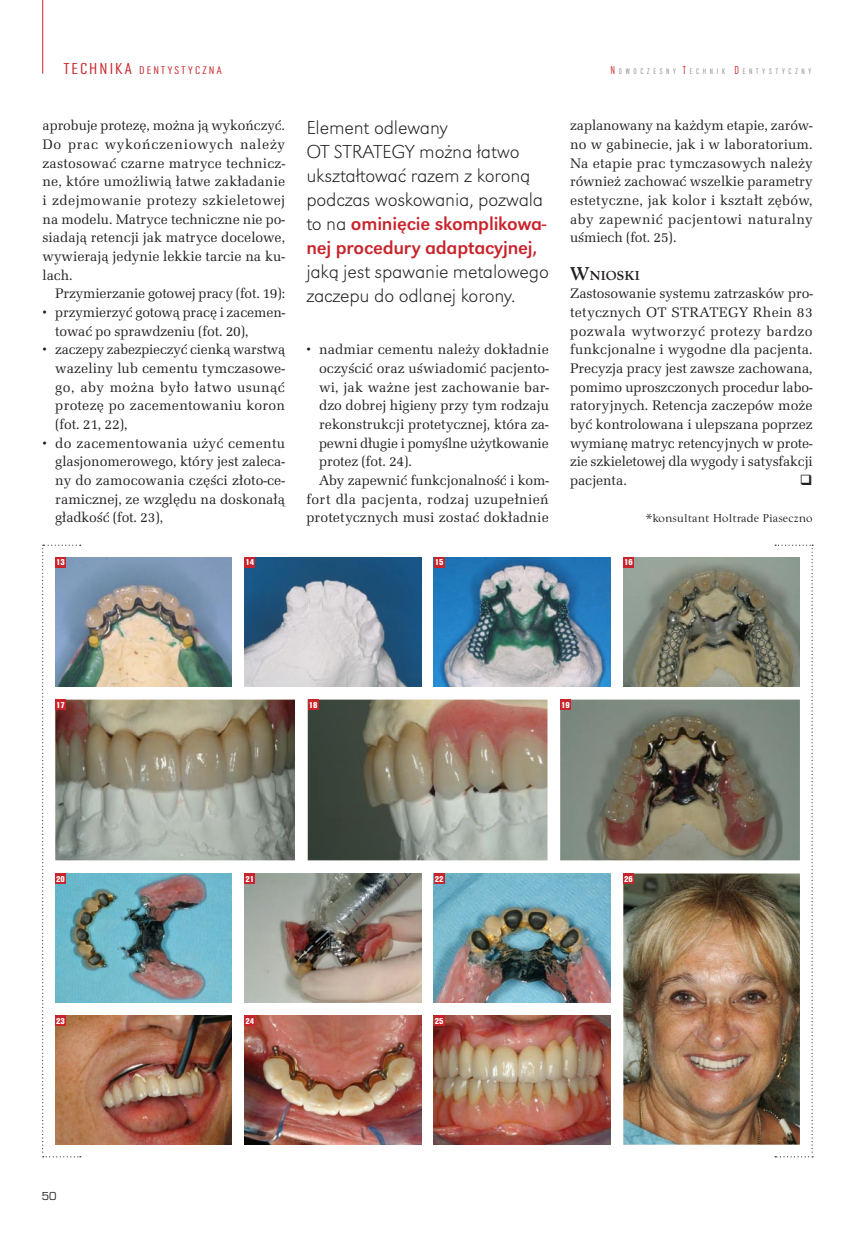
<style>
.page{position:relative;width:868px;height:1234px;background:#fff}
.page>*{position:absolute;margin:0;border:0;box-sizing:border-box;transform-origin:0 0}
.t1{font:19.5px/24px "URW Grotesk TCE Ext Lig Wid";letter-spacing:-.01em;color:#231f20}
.t2{font:19.5px/24px "URW Grotesk TCE";letter-spacing:-.01em;color:#c8242b}
.t3{font:14.25px/18.6px "URW Latino TCE";color:#231f20;text-align:justify}
.t4{font:14.25px "URW Latino TCE";letter-spacing:.025em;color:#231f20}
.t5{font:500 13.65px "Goudy TCE";color:#231f20}
.t6{font:12px "Goudy TCE";color:#231f20}
.t7{font:12px "Eurostile TCE";color:#231f20}
.t8{font:11.55px "URW Grotesk TCE Lig Con";letter-spacing:.16em;color:#c8242b;scale:1.25 1}
.t9{font:9px "Nimbus San TCE Bla Con";color:#fff}
.t10{font:8.4px "URW Grotesk TCE Lig Con";letter-spacing:.445em;color:#808285}
.s1{font-size:16.5px}
.s2{font-family:"URW Grotesk TCE Ext Lig Wid";color:#231f20}
.s3{font-size:12px;color:#c8242b}
.s4{font-size:19.5px}
</style>
<div class="page">
<hr style="left:42px;top:0;width:1px;height:74px;background:#c8242b">
<img style="left:434px;top:1015px;width:126px;height:129px">
<img style="left:295px;top:1015px;width:126px;height:129px">
<img style="left:434px;top:873px;width:126px;height:129px">
<img style="left:295px;top:873px;width:126px;height:129px">
<img style="left:434px;top:557px;width:126px;height:129px">
<img style="left:295px;top:557px;width:126px;height:129px">
<img style="left:560px;top:544px;width:253px;height:613px">
<img style="left:560px;top:699px;width:239px;height:161px">
<img style="left:308px;top:699px;width:239px;height:161px">
<img style="left:42px;top:544px;width:253px;height:613px">
<img style="left:55px;top:699px;width:240px;height:161px">
<div style="left:55px;top:557px;width:11px;height:10px;background:#c8242b"></div>
<div style="left:244px;top:557px;width:11px;height:10px;background:#c8242b"></div>
<div style="left:434px;top:557px;width:10px;height:10px;background:#c8242b"></div>
<div style="left:623px;top:557px;width:11px;height:10px;background:#c8242b"></div>
<div style="left:55px;top:873px;width:11px;height:11px;background:#c8242b"></div>
<div style="left:244px;top:873px;width:11px;height:11px;background:#c8242b"></div>
<div style="left:434px;top:873px;width:10px;height:11px;background:#c8242b"></div>
<div style="left:623px;top:873px;width:11px;height:11px;background:#c8242b"></div>
<div style="left:55px;top:699px;width:11px;height:11px;background:#c8242b"></div>
<div style="left:308px;top:699px;width:10px;height:11px;background:#c8242b"></div>
<div style="left:560px;top:699px;width:10px;height:11px;background:#c8242b"></div>
<div style="left:55px;top:1015px;width:11px;height:10px;background:#c8242b"></div>
<div style="left:244px;top:1015px;width:11px;height:10px;background:#c8242b"></div>
<div style="left:434px;top:1015px;width:10px;height:10px;background:#c8242b"></div>
<p class="t8" style="left:64px;top:64px;width:128px"><span class="s1">TECHNIKA</span> D ENT YST YCZNA</p>
<p class="t3" style="left:43px;top:116px;width:244px">aprobuje protezę, można ją wykończyć.<br>Do prac wykończeniowych należy zastosować czarne matryce technicz&shy;ne, które umożliwią łatwe zakładanie i zdejmowanie protezy szkieletowej na modelu. Matryce techniczne nie po&shy;siadają retencji jak matryce docelowe, wywierają jedynie lekkie tarcie na ku&shy;lach.</p>
<p class="t3" style="left:55px;top:284px;width:231px">Przymierzanie gotowej pracy (fot. 19):</p>
<p class="t3" style="left:55px;top:303px;width:231px;text-indent:-13px">• przymierzyć gotową pracę i zacemen&shy;tować po sprawdzeniu (fot. 20),</p>
<p class="t3" style="left:55px;top:340px;width:231px;text-indent:-13px">• zaczepy zabezpieczyć cienką warstwą wazeliny lub cementu tymczasowe&shy;go, aby można było łatwo usunąć protezę po zacementowaniu koron (fot. 21, 22),</p>
<p class="t3" style="left:55px;top:433px;width:231px;text-indent:-13px">• do zacementowania użyć cementu glasjonomerowego, który jest zaleca&shy;ny do zamocowania części złoto-ce&shy;ramicznej, ze względu na doskonałą gładkość (fot. 23),</p>
<h1 class="t1" style="left:306px;top:115px;width:238px">Element odlewany<br>OT STRATEGY można łatwo ukształtować razem z koroną podczas woskowania, pozwala</h1>
<h1 class="t2" style="left:306px;top:211px;width:241px"><span class="s2">to na</span> ominięcie skomplikowa&shy;nej procedury adaptacyjnej,</h1>
<h1 class="t1" style="left:306px;top:259px;width:244px">jaką jest spawanie metalowego zaczepu do odlanej korony.</h1>
<p class="t3" style="left:306px;top:340px;width:244px">• nadmiar cementu należy dokładnie</p>
<p class="t3" style="left:319px;top:359px;width:231px">oczyścić oraz uświadomić pacjento-</p>
<p class="t3" style="left:319px;top:378px;width:231px">wi, jak ważne jest zachowanie bar-</p>
<p class="t3" style="left:319px;top:396px;width:231px">dzo dobrej higieny przy tym rodzaju</p>
<p class="t3" style="left:319px;top:415px;width:231px">rekonstrukcji protetycznej, która za-</p>
<p class="t3" style="left:319px;top:433px;width:231px">pewni długie i pomyślne użytkowanie</p>
<p class="t3" style="left:319px;top:452px;width:94px">protez (fot. 24).</p>
<p class="t3" style="left:319px;top:471px;width:231px">Aby zapewnić funkcjonalność i kom-</p>
<p class="t4" style="left:306px;top:490px;width:244px">fort dla pacjenta, rodzaj uzupełnień</p>
<p class="t3" style="left:306px;top:508px;width:244px">protetycznych musi zostać dokładnie</p>
<p class="t10" style="left:610px;top:67px;width:202px"><span class="s3">N</span>OWOCZESN Y <span class="s3">T</span>ECHN IK <span class="s3">D</span>ENT YST YCZN Y</p>
<p class="t3" style="left:570px;top:116px;width:244px">zaplanowany na każdym etapie, zarów&shy;no w gabinecie, jak i w laboratorium.<br>Na etapie prac tymczasowych należy również zachować wszelkie parametry estetyczne, jak kolor i kształt zębów, aby zapewnić pacjentowi naturalny uśmiech (fot. 25).</p>
<p class="t5" style="left:570px;top:267px;width:71px"><span class="s4">W</span>NIOSKI</p>
<p class="t3" style="left:570px;top:284px;width:244px">Zastosowanie systemu zatrzasków pro&shy;tetycznych OT STRATEGY Rhein 83 pozwala wytworzyć protezy bardzo funkcjonalne i wygodne dla pacjenta.<br>Precyzja pracy jest zawsze zachowana, pomimo uproszczonych procedur labo&shy;ratoryjnych. Retencja zaczepów może być kontrolowana i ulepszana poprzez wymianę matryc retencyjnych w prote&shy;zie szkieletowej dla wygody i satysfakcji pacjenta.</p>
<p class="t6" style="left:645px;top:511px;width:168px">*konsultant Holtrade Piaseczno</p>
<p class="t9" style="left:56px;top:557px;width:10px">13</p>
<p class="t9" style="left:245px;top:557px;width:10px">14</p>
<p class="t9" style="left:435px;top:557px;width:10px">15</p>
<p class="t9" style="left:624px;top:557px;width:10px">16</p>
<p class="t9" style="left:56px;top:699px;width:10px">17</p>
<p class="t9" style="left:308px;top:699px;width:10px">18</p>
<p class="t9" style="left:561px;top:699px;width:10px">19</p>
<p class="t9" style="left:56px;top:873px;width:10px">20</p>
<p class="t9" style="left:245px;top:873px;width:10px">21</p>
<p class="t9" style="left:435px;top:873px;width:10px">22</p>
<p class="t9" style="left:624px;top:873px;width:10px">26</p>
<p class="t9" style="left:56px;top:1015px;width:10px">23</p>
<p class="t9" style="left:245px;top:1015px;width:10px">24</p>
<p class="t9" style="left:435px;top:1015px;width:10px">25</p>
<p class="t7" style="left:42px;top:1189px;width:16px">50</p>
</div>
